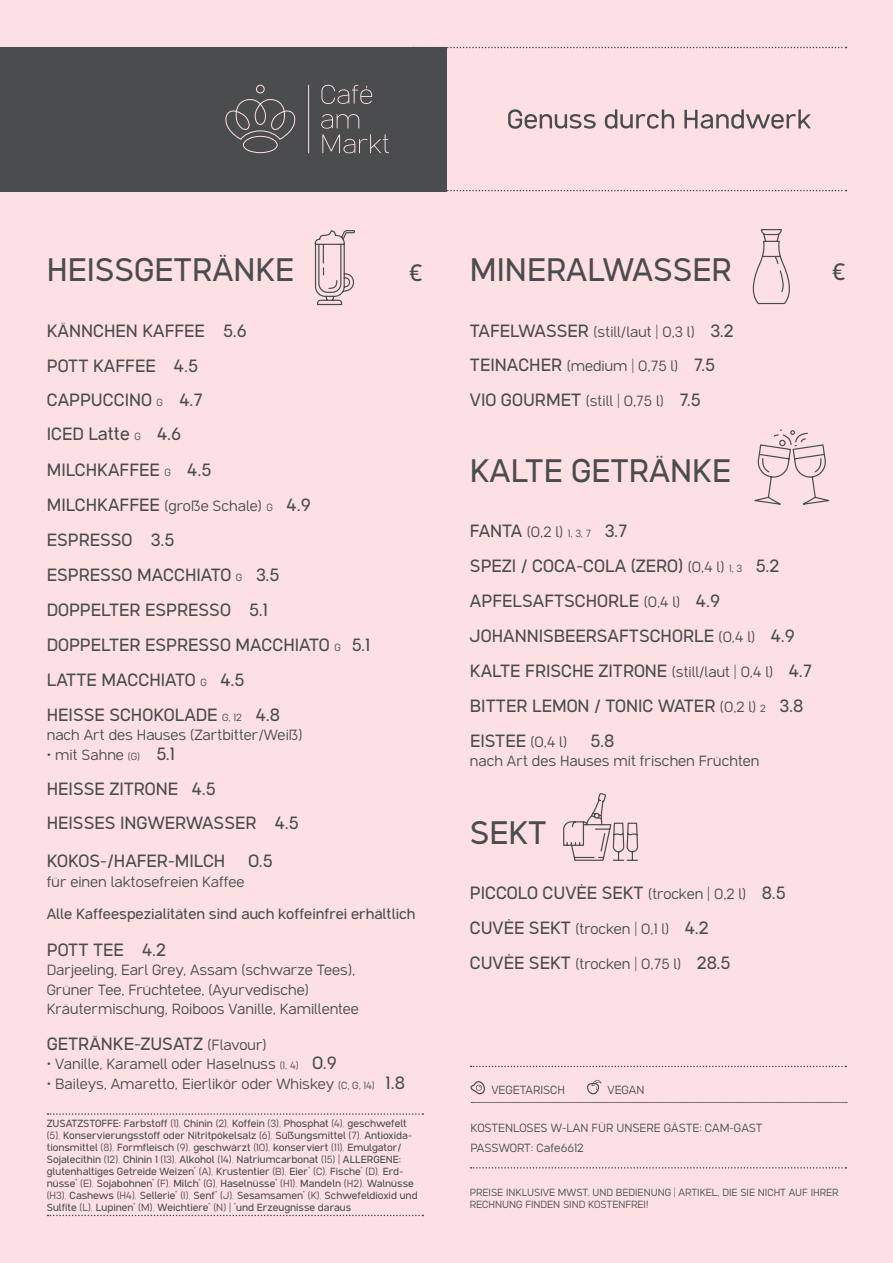
<style>
.page{position:relative;width:893px;height:1263px;background:#fce0e4}
.page>*{position:absolute;margin:0;border:0;box-sizing:border-box;transform-origin:0 0}
.t1{font:500 33px "Compose";color:#4b4c4d}
.t2{font:500 24px "Compose";color:#4b4c4d}
.t3{font:500 18px/35px "Compose";color:#4b4c4d}
.t4{font:15px/19.5px "Compose";color:#4b4c4d}
.t5{font:500 15px "Compose";color:#4b4c4d}
.t6{font:12px/19.5px "Compose";color:#4b4c4d}
.t7{font:500 10.5px/12px "Compose";color:#4b4c4d}
.t8{font:10.5px/12px "Compose";color:#4b4c4d}
.s1{font-weight:400;font-size:10.5px}
.s2{font-weight:400;font-size:15px}
.s3{font-weight:200}
.s4{font-size:10.5px}
.s5{font-weight:500;font-size:18px}
.s6{font-weight:400}
</style>
<div class="page">
<svg style="left:446px;top:190px;width:400px;height:1px"></svg>
<svg style="left:471px;top:1102px;width:376px;height:1px"></svg>
<svg style="left:470px;top:1081px;width:15px;height:13px"></svg>
<svg style="left:587px;top:1080px;width:14px;height:14px"></svg>
<svg style="left:48px;top:1215px;width:375px;height:1px"></svg>
<svg style="left:48px;top:1113px;width:375px;height:2px"></svg>
<svg style="left:754px;top:429px;width:76px;height:76px"></svg>
<svg style="left:752px;top:229px;width:38px;height:76px"></svg>
<svg style="left:563px;top:793px;width:76px;height:68px"></svg>
<svg style="left:314px;top:230px;width:41px;height:76px"></svg>
<div style="left:0;top:47px;width:446px;height:144px;background:#4b4c4d"></div>
<div style="left:243px;top:136px;width:35px;height:17px;border:1px solid #fce0e4;border-radius:50%"></div>
<svg style="left:225px;top:99px;width:71px;height:42px"></svg>
<div style="left:256px;top:85px;width:9px;height:8px;border:1px solid #fce0e4;border-radius:50%"></div>
<svg style="left:321px;top:114px;width:68px;height:39px"></svg>
<svg style="left:321px;top:85px;width:51px;height:19px"></svg>
<hr style="left:308px;top:85px;width:1px;height:68px;background:#fce0e4">
<svg style="left:446px;top:47px;width:400px;height:1px"></svg>
<svg style="left:508px;top:109px;width:303px;height:20px"></svg>
<svg style="left:470px;top:1167px;width:376px;height:1px"></svg>
<svg style="left:470px;top:1066px;width:376px;height:1px"></svg>
<h1 class="t1" style="left:47px;top:251px;width:249px">HEISSGETRÄNKE</h1>
<h2 class="t2" style="left:409px;top:260px;width:15px">€</h2>
<p class="t3" style="left:47px;top:315px;width:202px;line-height:34.5px">KÄNNCHEN KAFFEE 5.6<br>POTT KAFFEE 4.5<br>CAPPUCCINO <span class="s1">G</span> 4.7<br>ICED Latte <span class="s1">G</span> 4.6</p>
<p class="t3" style="left:47px;top:454px;width:325px">MILCHKAFFEE <span class="s1">G</span> 4.5<br>MILCHKAFFEE <span class="s2">(große Schale)</span> <span class="s1">G</span> 4.9<br>ESPRESSO 3.5<br>ESPRESSO MACCHIATO <span class="s1">G</span> 3.5<br>DOPPELTER ESPRESSO 5.1<br>DOPPELTER ESPRESSO MACCHIATO <span class="s1">G</span> 5.1<br>LATTE MACCHIATO <span class="s1">G</span> 4.5</p>
<p class="t3" style="left:47px;top:698px;width:235px">HEISSE SCHOKOLADE <span class="s1">G, 12</span> 4.8</p>
<p class="t4" style="left:47px;top:726px;width:257px">nach Art des Hauses (Zartbitter/Weiß)</p>
<p class="t4" style="left:47px;top:746px;width:130px"><span class="s3">•</span> mit Sahne <span class="s4">(G)</span> <span class="s5">5.1</span></p>
<p class="t3" style="left:47px;top:772px;width:171px">HEISSE ZITRONE 4.5</p>
<p class="t3" style="left:47px;top:805px;width:254px;line-height:38.1px">HEISSES INGWERWASSER 4.5<br>KOKOS-/HAFER-MILCH</p>
<p class="t3" style="left:248px;top:845px;width:26px">0.5</p>
<p class="t4" style="left:47px;top:873px;width:199px">für einen laktosefreien Kaffee</p>
<p class="t5" style="left:47px;top:905px;width:370px">Alle Kaffeespezialitäten sind auch koffeinfrei erhältlich</p>
<p class="t3" style="left:47px;top:933px;width:121px">POTT TEE 4.2</p>
<p class="t4" style="left:47px;top:961px;width:314px">Darjeeling, Earl Grey, Assam (schwarze Tees),<br>Grüner Tee, Früchtetee, (Ayurvedische)<br>Kräutermischung, Roiboos Vanille, Kamillentee</p>
<p class="t3" style="left:47px;top:1027px;width:221px">GETRÄNKE-ZUSATZ <span class="s2">(Flavour)</span></p>
<p class="t4" style="left:47px;top:1055px;width:292px"><span class="s3">•</span> Vanille, Karamell oder Haselnuss <span class="s4">(1, 4)</span> <span class="s5">0.9</span></p>
<p class="t4" style="left:47px;top:1075px;width:360px"><span class="s3">•</span> Baileys, Amaretto, Eierlikör oder Whiskey <span class="s4">(C, G, 14)</span> <span class="s5">1.8</span></p>
<p class="t7" style="left:47px;top:1118px;width:372px">ZUSATZSTOFFE: Farbstoff <span class="s6">(1)</span><span class="s3">,</span> Chinin <span class="s6">(2)</span><span class="s3">,</span> Koffein <span class="s6">(3)</span><span class="s3">,</span> Phosphat <span class="s6">(4)</span><span class="s3">,</span> geschwefelt <span class="s6">(5)</span><span class="s3">,</span> Konservierungsstoff oder Nitritpökelsalz <span class="s6">(6)</span><span class="s3">,</span> Süßungsmittel <span class="s6">(7)</span><span class="s3">,</span> Antioxida&shy;tionsmittel <span class="s6">(8)</span><span class="s3">,</span> Formfleisch <span class="s6">(9)</span><span class="s3">,</span> geschwärzt <span class="s6">(10)</span><span class="s3">,</span> konserviert <span class="s6">(11)</span><span class="s3">,</span> Emulgator/ Sojalecithin <span class="s6">(12)</span><span class="s3">,</span> Chinin 1 <span class="s6">(13)</span><span class="s3">,</span> Alkohol <span class="s6">(14)</span><span class="s3">,</span> Natriumcarbonat <span class="s6">(15)</span> | ALLERGENE: glutenhaltiges Getreide Weizen<sup>*</sup> <span class="s6">(A)</span><span class="s3">,</span> Krustentier <span class="s6">(B)</span><span class="s3">,</span> Eier<sup>*</sup> <span class="s6">(C)</span><span class="s3">,</span> Fische<sup>*</sup> <span class="s6">(D)</span><span class="s3">,</span> Erd&shy;nüsse<sup>*</sup> <span class="s6">(E)</span><span class="s3">,</span> Sojabohnen<sup>*</sup> <span class="s6">(F)</span><span class="s3">,</span> Milch<sup>*</sup> <span class="s6">(G)</span><span class="s3">,</span> Haselnüsse<sup>*</sup> <span class="s6">(H1)</span><span class="s3">,</span> Mandeln <span class="s6">(H2)</span><span class="s3">,</span> Walnüsse <span class="s6">(H3)</span><span class="s3">,</span> Cashews <span class="s6">(H4)</span><span class="s3">,</span> Sellerie<sup>*</sup> <span class="s6">(I)</span><span class="s3">,</span> Senf<sup>*</sup> <span class="s6">(J)</span><span class="s3">,</span> Sesamsamen<sup>*</sup> <span class="s6">(K)</span><span class="s3">,</span> Schwefeldioxid und Sulfite <span class="s6">(L)</span><span class="s3">,</span> Lupinen<sup>*</sup> <span class="s6">(M)</span><span class="s3">,</span> Weichtiere<sup>*</sup> <span class="s6">(N)</span> | <sup>*</sup>und Erzeugnisse daraus</p>
<h1 class="t1" style="left:470px;top:251px;width:263px">MINERALWASSER</h1>
<p class="t4" style="left:470px;top:323px;width:265px"><span class="s5">TAFELWASSER</span> (still/laut | 0,3 l) <span class="s5">3.2</span></p>
<p class="t4" style="left:470px;top:358px;width:247px"><span class="s5">TEINACHER</span> (medium | 0,75 l) <span class="s5">7.5</span></p>
<p class="t3" style="left:470px;top:384px;width:232px">VIO GOURMET <span class="s2">(still | 0,75 l)</span> 7.5</p>
<h1 class="t1" style="left:470px;top:452px;width:263px">KALTE GETRÄNKE</h1>
<p class="t3" style="left:470px;top:515px;width:327px">FANTA <span class="s2">(0,2 l)</span> <span class="s1">1, 3, 7</span> 3.7<br>SPEZI / COCA-COLA (ZERO) <span class="s2">(0,4 l)</span> <span class="s1">1, 3</span> 5.2<br>APFELSAFTSCHORLE <span class="s2">(0,4 l)</span> 4.9<br>JOHANNISBEERSAFTSCHORLE <span class="s2">(0,4 l)</span> 4.9</p>
<p class="t3" style="left:470px;top:655px;width:344px">KALTE FRISCHE ZITRONE <span class="s2">(still/laut | 0,4 l)</span> 4.7</p>
<p class="t3" style="left:470px;top:689px;width:335px">BITTER LEMON / TONIC WATER <span class="s2">(0,2 l)</span> <span class="s1">2</span> 3.8<br>EISTEE <span class="s2">(0,4 l)</span></p>
<p class="t3" style="left:590px;top:724px;width:25px">5.8</p>
<p class="t4" style="left:470px;top:752px;width:291px">nach Art des Hauses mit frischen Früchten</p>
<h2 class="t2" style="left:833px;top:259px;width:15px">€</h2>
<h1 class="t1" style="left:470px;top:814px;width:78px">SEKT</h1>
<p class="t3" style="left:470px;top:876px;width:318px">PICCOLO CUVÈE SEKT <span class="s2">(trocken | 0,2 l)</span> 8.5</p>
<p class="t4" style="left:470px;top:920px;width:241px"><span class="s5">CUVÈE SEKT</span> (trocken | 0,1 l) <span class="s5">4.2</span></p>
<p class="t4" style="left:470px;top:955px;width:262px"><span class="s5">CUVÈE SEKT</span> (trocken | 0,75 l) <span class="s5">28.5</span></p>
<p class="t6" style="left:491px;top:1081px;width:75px">VEGETARISCH</p>
<p class="t6" style="left:607px;top:1081px;width:39px">VEGAN</p>
<p class="t6" style="left:470px;top:1119px;width:293px">KOSTENLOSES W-LAN FÜR UNSERE GÄSTE: CAM-GAST<br>PASSWORT: Cafe6612</p>
<p class="t8" style="left:470px;top:1187px;width:370px">PREISE INKLUSIVE MWST. UND BEDIENUNG | ARTIKEL, DIE SIE NICHT AUF IHRER<br>RECHNUNG FINDEN SIND KOSTENFREI!</p>
</div>
